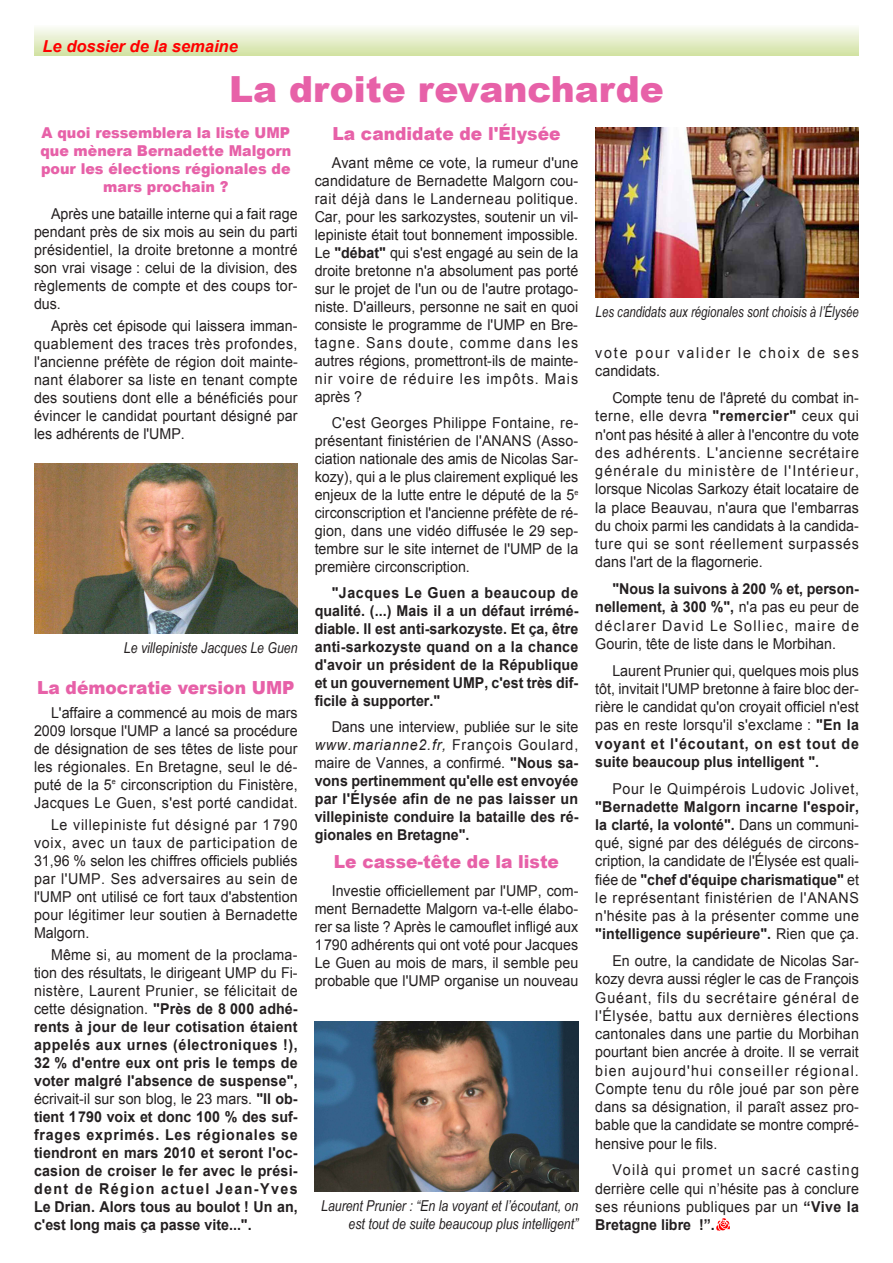
<style>
.page{position:relative;width:893px;height:1263px;background:#fff}
.page>*{position:absolute;margin:0;border:0;box-sizing:border-box;transform-origin:0 0}
.t1{font:900 36px "Arial";color:#e761a8}
.t2{font:900 18px "Arial";color:#e761a8;scale:.95 1}
.t3{font:italic 700 16.5px "Arial";color:#f00}
.t4{font:15px/18px "Arial";letter-spacing:.01em;color:#231f20;text-align:justify;scale:.95 1}
.t5{font:700 15px/18px "Arial";color:#231f20;text-align:justify;scale:.95 1}
.t6{font:italic 15px/18px "Arial Narrow";color:#231f20;text-align:right}
.t7{font:900 15px/18px "Arial";color:#e761a8;text-align:center;scale:.95 1}
.t8{font:italic 15px "Arial Narrow";color:#231f20;scale:.93 1}
.t9{font:15px/18.3px "Arial";letter-spacing:.125em;color:#231f20;scale:.95 1}
.t10{font:15px "Arial";letter-spacing:.045em;color:#231f20;scale:.95 1}
.s1{font-weight:400}
.s2{font-weight:700}
.s3{font-weight:400;font-style:italic}
</style>
<div class="page">
<img style="left:595px;top:128px;width:264px;height:170px">
<img style="left:34px;top:463px;width:264px;height:170px">
<img style="left:315px;top:1022px;width:263px;height:170px">
<hr style="left:34px;top:55px;width:825px;height:1px;background:#c3d980">
<hr style="left:34px;top:53px;width:825px;height:2px;background:#c5da85">
<hr style="left:34px;top:52px;width:825px;height:2px;background:#c7dc89">
<hr style="left:34px;top:51px;width:825px;height:2px;background:#c9dd8d">
<hr style="left:34px;top:50px;width:825px;height:2px;background:#cbde91">
<hr style="left:34px;top:49px;width:825px;height:2px;background:#cddf96">
<hr style="left:34px;top:48px;width:825px;height:2px;background:#cfe19a">
<hr style="left:34px;top:47px;width:825px;height:2px;background:#d1e29e">
<hr style="left:34px;top:46px;width:825px;height:2px;background:#d3e3a2">
<hr style="left:34px;top:45px;width:825px;height:2px;background:#d5e4a6">
<hr style="left:34px;top:44px;width:825px;height:2px;background:#d7e6aa">
<hr style="left:34px;top:43px;width:825px;height:2px;background:#d8e7ae">
<hr style="left:34px;top:42px;width:825px;height:2px;background:#dae8b2">
<hr style="left:34px;top:41px;width:825px;height:2px;background:#dce9b6">
<hr style="left:34px;top:40px;width:825px;height:2px;background:#deeaba">
<hr style="left:34px;top:39px;width:825px;height:2px;background:#e0ebbe">
<hr style="left:34px;top:38px;width:825px;height:2px;background:#e2edc3">
<hr style="left:34px;top:37px;width:825px;height:2px;background:#e4eec7">
<hr style="left:34px;top:36px;width:825px;height:2px;background:#e6efcb">
<hr style="left:34px;top:35px;width:825px;height:2px;background:#e8f0cf">
<hr style="left:34px;top:34px;width:825px;height:2px;background:#eaf2d3">
<hr style="left:34px;top:33px;width:825px;height:2px;background:#ecf3d7">
<hr style="left:34px;top:32px;width:825px;height:2px;background:#eef4db">
<hr style="left:34px;top:31px;width:825px;height:2px;background:#f0f5df">
<hr style="left:34px;top:30px;width:825px;height:2px;background:#f2f7e3">
<hr style="left:34px;top:29px;width:825px;height:2px;background:#f4f8e7">
<hr style="left:34px;top:28px;width:825px;height:2px;background:#f6f9eb">
<hr style="left:34px;top:27px;width:825px;height:2px;background:#f8faf0">
<hr style="left:34px;top:26px;width:825px;height:2px;background:#fafcf4">
<hr style="left:34px;top:26px;width:825px;height:1px;background:#fdfdfa">
<img style="left:716px;top:1219px;width:14px;height:11px">
<p class="t3" style="left:43px;top:37px;width:197px">Le dossier de la semaine</p>
<h1 class="t1" style="left:229px;top:63px;width:436px">La droite revancharde</h1>
<p class="t7" style="left:40px;top:123px;width:266px">A quoi ressemblera la liste UMP que mènera Bernadette Malgorn pour les élections régionales de mars prochain ?</p>
<p class="t4" style="left:34px;top:205px;width:279px;text-indent:17px">Après une bataille interne qui a fait rage pendant près de six mois au sein du parti présidentiel, la droite bretonne a montré son vrai visage : celui de la division, des règlements de compte et des coups tor&shy;dus.</p>
<p class="t4" style="left:34px;top:317px;width:279px;text-indent:17px">Après cet épisode qui laissera imman&shy;quablement des traces très profondes, l'ancienne préfète de région doit mainte&shy;nant élaborer sa liste en tenant compte des soutiens dont elle a bénéficiés pour évincer le candidat pourtant désigné par les adhérents de l'UMP.</p>
<p class="t6" style="left:124px;top:638px;width:175px">Le villepiniste Jacques Le Guen</p>
<p class="t2" style="left:37px;top:674px;width:272px">La démocratie version UMP</p>
<p class="t4" style="left:34px;top:703px;width:279px;text-indent:17px">L'affaire a commencé au mois de mars 2009 lorsque l'UMP a lancé sa procédure de désignation de ses têtes de liste pour les régionales. En Bretagne, seul le dé&shy;puté de la 5<sup>e</sup> circonscription du Finistère, Jacques Le Guen, s'est porté candidat.</p>
<p class="t4" style="left:34px;top:815px;width:279px;text-indent:17px">Le villepiniste fut désigné par 1790 voix, avec un taux de participation de 31,96 % selon les chiffres officiels publiés par l'UMP. Ses adversaires au sein de l'UMP ont utilisé ce fort taux d'abstention pour légitimer leur soutien à Bernadette Malgorn.</p>
<p class="t5" style="left:34px;top:946px;width:279px;text-indent:17px"><span class="s1">Même si, au moment de la proclama&shy;tion des résultats, le dirigeant UMP du Fi&shy;nistère, Laurent Prunier, se félicitait de cette désignation.</span> "Près de 8 000 adhé&shy;rents à jour de leur cotisation étaient appelés aux urnes (électroniques !), 32 % d'entre eux ont pris le temps de voter malgré l'absence de suspense", <span class="s1">écrivait-il sur son blog, le 23 mars.</span> "Il ob&shy;tient 1790 voix et donc 100 % des suf&shy;frages exprimés. Les régionales se tiendront en mars 2010 et seront l'oc&shy;casion de croiser le fer avec le prési&shy;dent de Région actuel Jean-Yves Le Drian. Alors tous au boulot ! Un an, c'est long mais ça passe vite...".</p>
<p class="t2" style="left:332px;top:121px;width:242px">La candidate de l'Élysée</p>
<p class="t4" style="left:315px;top:154px;width:279px;text-indent:17px">Avant même ce vote, la rumeur d'une candidature de Bernadette Malgorn cou&shy;rait déjà dans le Landerneau politique.<br>Car, pour les sarkozystes, soutenir un vil&shy;lepiniste était tout bonnement impossible.<br>Le <span class="s2">"débat"</span> qui s'est engagé au sein de la droite bretonne n'a absolument pas porté sur le projet de l'un ou de l'autre protago&shy;niste. D'ailleurs, personne ne sait en quoi consiste le programme de l'UMP en Bre&shy;tagne. Sans doute, comme dans les autres régions, promettront-ils de mainte&shy;nir voire de réduire les impôts. Mais après ?</p>
<p class="t4" style="left:315px;top:414px;width:279px;text-indent:17px">C'est Georges Philippe Fontaine, re&shy;présentant finistérien de l'ANANS (Asso&shy;ciation nationale des amis de Nicolas Sar&shy;kozy), qui a le plus clairement expliqué les enjeux de la lutte entre le député de la 5<sup>e </sup>circonscription et l'ancienne préfète de ré&shy;gion, dans une vidéo diffusée le 29 sep&shy;tembre sur le site internet de l'UMP de la première circonscription.</p>
<p class="t5" style="left:315px;top:584px;width:279px;text-indent:17px">"Jacques Le Guen a beaucoup de qualité. (...) Mais il a un défaut irrémé&shy;diable. Il est anti-sarkozyste. Et ça, être anti-sarkozyste quand on a la chance d'avoir un président de la République et un gouvernement UMP, c'est très dif&shy;ficile à supporter."</p>
<p class="t5" style="left:315px;top:718px;width:279px;text-indent:17px"><span class="s1">Dans une interview, publiée sur le site </span><span class="s3">www.marianne2.fr,</span> <span class="s1">François Goulard, maire de Vannes, a confirmé.</span> "Nous sa&shy;vons pertinemment qu'elle est envoyée par l'Élysée afin de ne pas laisser un villepiniste conduire la bataille des ré&shy;gionales en Bretagne".</p>
<p class="t2" style="left:334px;top:848px;width:238px">Le casse-tête de la liste</p>
<p class="t4" style="left:315px;top:881px;width:279px;text-indent:17px">Investie officiellement par l'UMP, com&shy;ment Bernadette Malgorn va-t-elle élabo&shy;rer sa liste ? Après le camouflet infligé aux 1790 adhérents qui ont voté pour Jacques Le Guen au mois de mars, il semble peu probable que l'UMP organise un nouveau</p>
<p class="t6" style="left:321px;top:1197px;width:259px">Laurent Prunier : “En la voyant et l’écoutant, on est tout de suite beaucoup plus intelligent”</p>
<p class="t8" style="left:596px;top:303px;width:285px">Les candidats aux régionales sont choisis à l’Élysée</p>
<p class="t9" style="left:595px;top:344px;width:279px">vote pour valider le choix de ses candidats.</p>
<p class="t4" style="left:595px;top:389px;width:279px;text-indent:17px">Compte tenu de l'âpreté du combat in&shy;terne, elle devra <span class="s2">"remercier"</span> ceux qui n'ont pas hésité à aller à l'encontre du vote des adhérents. L'ancienne secrétaire générale du ministère de l'Intérieur, lorsque Nicolas Sarkozy était locataire de la place Beauvau, n'aura que l'embarras du choix parmi les candidats à la candida&shy;ture qui se sont réellement surpassés dans l'art de la flagornerie.</p>
<p class="t4" style="left:595px;top:580px;width:279px;text-indent:17px"><span class="s2">"Nous la suivons à 200 % et, person&shy;nellement, à 300 %",</span> n'a pas eu peur de déclarer David Le Solliec, maire de Gourin, tête de liste dans le Morbihan.</p>
<p class="t4" style="left:595px;top:661px;width:279px;text-indent:17px">Laurent Prunier qui, quelques mois plus tôt, invitait l'UMP bretonne à faire bloc der&shy;rière le candidat qu'on croyait officiel n'est pas en reste lorsqu'il s'exclame : <span class="s2">"En la voyant et l'écoutant, on est tout de suite beaucoup plus intelligent ".</span></p>
<p class="t10" style="left:612px;top:780px;width:261px">Pour le Quimpérois Ludovic Jolivet,</p>
<p class="t4" style="left:595px;top:797px;width:279px"><span class="s2">"Bernadette Malgorn incarne l'espoir, la clarté, la volonté".</span> Dans un communi&shy;qué, signé par des délégués de circons&shy;cription, la candidate de l'Élysée est quali&shy;fiée de <span class="s2">"chef d'équipe charismatique"</span> et le représentant finistérien de l'ANANS n'hésite pas à la présenter comme une <span class="s2">"intelligence supérieure".</span> Rien que ça.</p>
<p class="t4" style="left:595px;top:952px;width:279px;text-indent:17px">En outre, la candidate de Nicolas Sar&shy;kozy devra aussi régler le cas de François Guéant, fils du secrétaire général de l'Élysée, battu aux dernières élections cantonales dans une partie du Morbihan pourtant bien ancrée à droite. Il se verrait bien aujourd'hui conseiller régional.<br>Compte tenu du rôle joué par son père dans sa désignation, il paraît assez pro&shy;bable que la candidate se montre compré&shy;hensive pour le fils.</p>
<p class="t4" style="left:595px;top:1161px;width:279px;text-indent:17px">Voilà qui promet un sacré casting derrière celle qui n’hésite pas à conclure ses réunions publiques par un <span class="s2">“Vive la Bretagne libre !”.</span></p>
</div>
